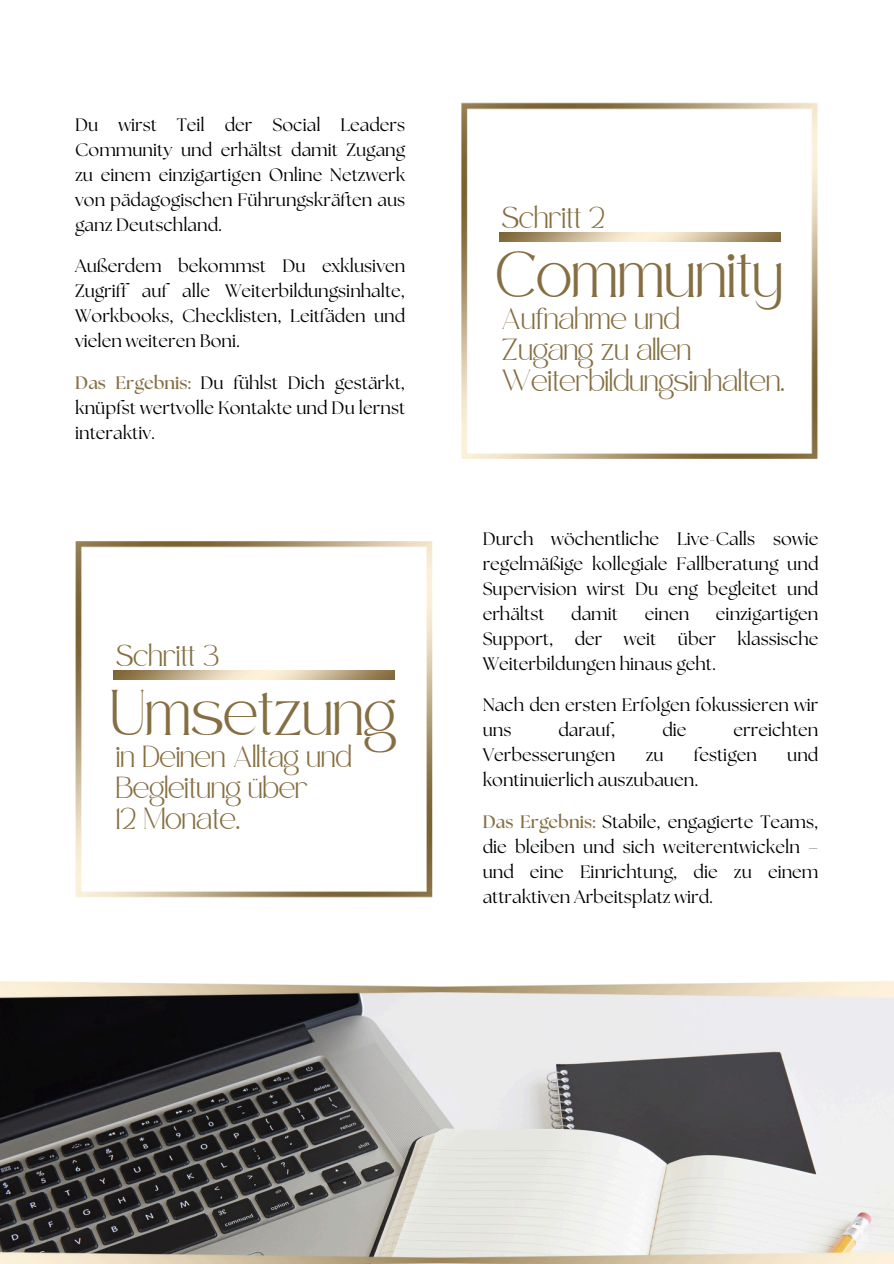
<style>
.page{position:relative;width:894px;height:1264px;background:#fff}
.page>*{position:absolute;margin:0;border:0;box-sizing:border-box;transform-origin:0 0}
.t1{font:31.95px "Safira March";color:#856e41}
.t2{font:31.5px "Safira March";color:#856e41}
.t3{font:18px/25px "The Seasons";color:#000;text-align:justify}
.t4{font:14.85px/31.3px "Safira March";color:#856e41}
.s1{font-weight:700;color:#856e41}
</style>
<div class="page">
<img style="left:461px;top:103px;width:357px;height:356px">
<img style="left:499px;top:232px;width:281px;height:9px">
<img style="left:75px;top:541px;width:357px;height:356px">
<img style="left:113px;top:671px;width:281px;height:9px">
<img style="left:0;top:1000px;width:893px;height:241px">
<img style="left:0;top:981px;width:893px;height:19px">
<img style="left:0;top:1241px;width:893px;height:22px">
<h1 class="t3" style="left:75px;top:113px;width:331px">Du wirst Teil der Social Leaders Community und erhältst damit Zugang zu einem einzigartigen Online Netzwerk von pädagogischen Führungskräften aus ganz Deutschland.</h1>
<h1 class="t3" style="left:75px;top:254px;width:331px">Außerdem bekommst Du exklusiven Zugriff auf alle Weiterbildungsinhalte, Workbooks, Checklisten, Leitfäden und vielen weiteren Boni.</h1>
<h1 class="t3" style="left:75px;top:371px;width:331px"><span class="s1">Das Ergebnis:</span> Du fühlst Dich gestärkt, knüpfst wertvolle Kontakte und Du lernst interaktiv.</h1>
<p class="t4" style="left:116px;top:645px;width:104px">Schritt 3</p>
<h2 class="t2" style="left:111px;top:705px;width:286px">Umsetzung</h2>
<p class="t4" style="left:116px;top:746px;width:237px">in Deinen Alltag und<br>Begleitung über<br>12 Monate.</p>
<p class="t4" style="left:502px;top:207px;width:104px">Schritt 2</p>
<h1 class="t1" style="left:496px;top:267px;width:287px">Community</h1>
<p class="t4" style="left:502px;top:308px;width:284px">Aufnahme und<br>Zugang zu allen<br>Weiterbildungsinhalten.</p>
<p class="t3" style="left:482px;top:527px;width:337px">Durch wöchentliche Live-Calls sowie regelmäßige kollegiale Fallberatung und Supervision wirst Du eng begleitet und erhältst</p>
<p class="t3" style="left:571px;top:602px;width:48px">damit</p>
<p class="t3" style="left:644px;top:602px;width:46px">einen</p>
<p class="t3" style="left:482px;top:602px;width:337px;text-indent:233px">einzigartigen Support, der weit über klassische Weiterbildungen hinaus geht.</p>
<p class="t3" style="left:482px;top:693px;width:337px">Nach den ersten Erfolgen fokussieren wir uns</p>
<p class="t3" style="left:558px;top:718px;width:59px">darauf,</p>
<p class="t3" style="left:662px;top:718px;width:26px">die</p>
<p class="t3" style="left:733px;top:718px;width:86px">erreichten</p>
<p class="t3" style="left:482px;top:743px;width:134px">Verbesserungen</p>
<p class="t3" style="left:645px;top:743px;width:19px">zu</p>
<p class="t3" style="left:693px;top:743px;width:64px">festigen</p>
<p class="t3" style="left:787px;top:743px;width:33px">und</p>
<p class="t3" style="left:482px;top:768px;width:217px">kontinuierlich auszubauen.</p>
<p class="t3" style="left:482px;top:810px;width:337px"><span class="s1">Das Ergebnis:</span> Stabile, engagierte Teams, die bleiben und sich weiterentwickeln – und eine Einrichtung, die zu einem attraktiven Arbeitsplatz wird.</p>
</div>
